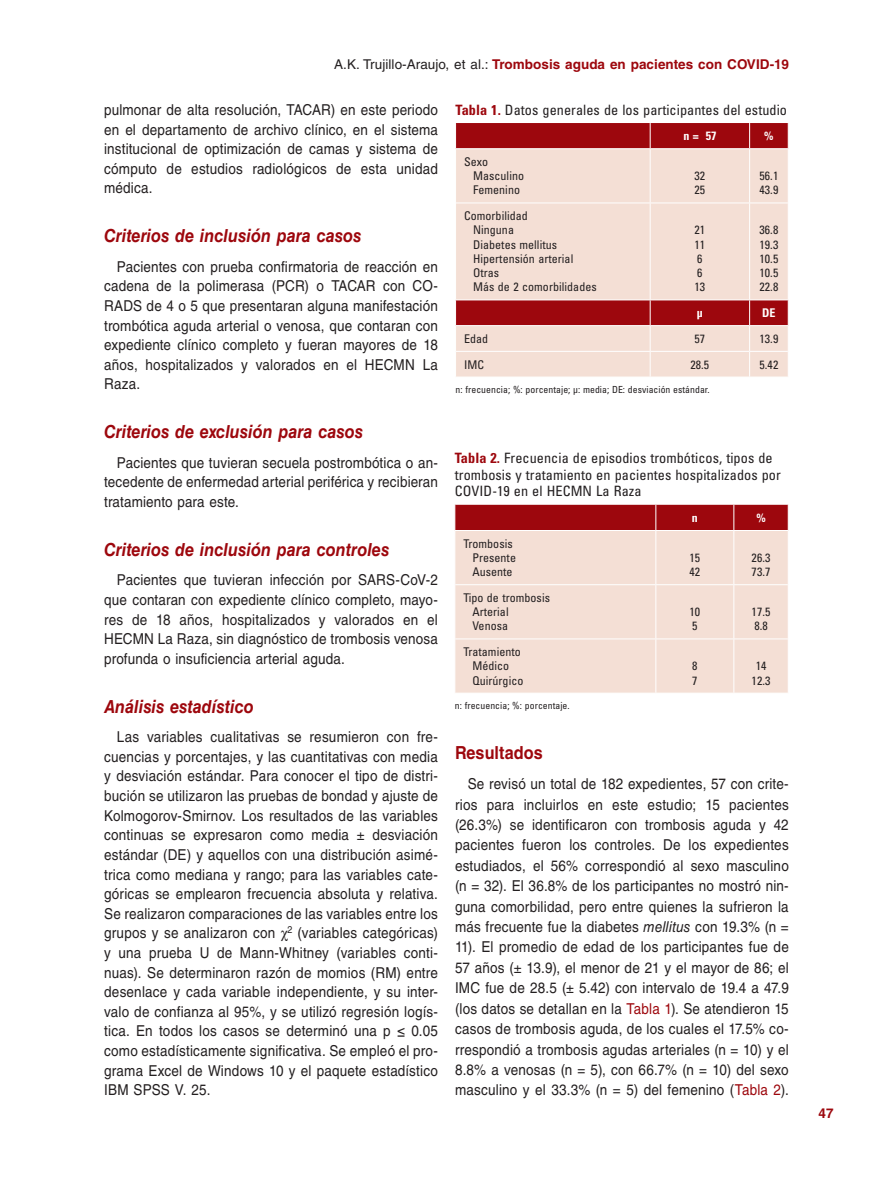
<style>
.page{position:relative;width:893px;height:1191px;background:#fff}
.page>*{position:absolute;margin:0;border:0;box-sizing:border-box;transform-origin:0 0}
.t1{font:italic 700 18px "Helvetica LT Std";letter-spacing:.005em;color:#9d070d;scale:.9 1}
.t2{font:700 18px "Helvetica LT Std";letter-spacing:.005em;color:#9d070d;scale:.9 1}
.TX{font:15px/19.6px "Helvetica LT Std";letter-spacing:.015em;color:#231f20;text-align:justify;scale:.9 1}
.TT{font:condensed 14.25px/16.5px "Univers LT Std";letter-spacing:.005em;color:#231f20}
.FOLIO{font:700 13.5px "Helvetica LT Std";letter-spacing:.005em;color:#9d070d}
.TB{font:condensed 12px "Univers LT Std";letter-spacing:.005em;color:#231f20}
.TCH{font:700 condensed 12px "Univers LT Std";color:#fff}
.TFN{font:condensed 9.75px "Univers LT Std";letter-spacing:.005em;color:#231f20}
.s1{font-weight:400;color:#231f20}
.s2{font-weight:700;color:#9d070d}
.s3{font-style:italic}
.s4{color:#9d070d}
</style>
<div class="page">
<div style="left:456px;top:123px;width:332px;height:25px;background:#9d070d"></div>
<svg style="left:456px;top:149px;width:332px;height:228px;background:#eac7bf"></svg>
<svg style="left:650px;top:123px;width:1px;height:25px"></svg>
<svg style="left:749px;top:123px;width:1px;height:25px"></svg>
<svg style="left:650px;top:300px;width:1px;height:77px"></svg>
<svg style="left:749px;top:300px;width:1px;height:77px"></svg>
<hr style="left:456px;top:351px;width:194px;height:1px;background:#fff">
<hr style="left:650px;top:351px;width:100px;height:1px;background:#fff">
<hr style="left:750px;top:351px;width:38px;height:1px;background:#fff">
<svg style="left:788px;top:123px;width:1px;height:25px"></svg>
<svg style="left:788px;top:300px;width:1px;height:25px"></svg>
<hr style="left:455px;top:325px;width:195px;height:1px;background:#fff">
<hr style="left:650px;top:325px;width:100px;height:1px;background:#fff">
<hr style="left:750px;top:325px;width:39px;height:1px;background:#fff">
<hr style="left:456px;top:203px;width:194px;height:1px;background:#fff">
<hr style="left:455px;top:299px;width:195px;height:1px;background:#fff">
<hr style="left:650px;top:149px;width:1px;height:54px;background:#fff">
<hr style="left:749px;top:149px;width:1px;height:54px;background:#fff">
<hr style="left:750px;top:203px;width:38px;height:1px;background:#fff">
<hr style="left:750px;top:299px;width:39px;height:1px;background:#fff">
<hr style="left:650px;top:203px;width:100px;height:1px;background:#fff">
<hr style="left:650px;top:203px;width:1px;height:96px;background:#fff">
<hr style="left:749px;top:203px;width:1px;height:96px;background:#fff">
<hr style="left:650px;top:299px;width:100px;height:1px;background:#fff">
<div style="left:455px;top:531px;width:333px;height:162px;background:#f4dfd5"></div>
<div style="left:454px;top:505px;width:335px;height:25px;background:#9d070d"></div>
<hr style="left:455px;top:584px;width:201px;height:1px;background:#fff">
<hr style="left:655px;top:531px;width:1px;height:53px;background:#fff">
<hr style="left:655px;top:585px;width:1px;height:53px;background:#fff">
<hr style="left:655px;top:639px;width:1px;height:54px;background:#fff">
<hr style="left:656px;top:584px;width:78px;height:1px;background:#fff">
<hr style="left:733px;top:531px;width:1px;height:53px;background:#fff">
<hr style="left:733px;top:585px;width:1px;height:53px;background:#fff">
<hr style="left:733px;top:639px;width:1px;height:54px;background:#fff">
<hr style="left:734px;top:584px;width:54px;height:1px;background:#fff">
<hr style="left:455px;top:638px;width:201px;height:1px;background:#fff">
<hr style="left:656px;top:638px;width:78px;height:1px;background:#fff">
<hr style="left:734px;top:638px;width:54px;height:1px;background:#fff">
<p class="FOLIO" style="left:334px;top:56px;width:456px"><span class="s1">A.K. Trujillo-Araujo, et al.:</span> Trombosis aguda en pacientes con COVID-19</p>
<p class="TX" style="left:104px;top:100px;width:372px">pulmonar de alta resolución, TACAR) en este periodo en el departamento de archivo clínico, en el sistema institucional de optimización de camas y sistema de cómputo de estudios radiológicos de esta unidad médica.</p>
<h2 class="t1" style="left:104px;top:225px;width:287px">Criterios de inclusión para casos</h2>
<p class="TX" style="left:104px;top:257px;width:372px;text-indent:13px">Pacientes con prueba confirmatoria de reacción en cadena de la polimerasa (PCR) o TACAR con CO-RADS de 4 o 5 que presentaran alguna manifestación trombótica aguda arterial o venosa, que contaran con expediente clínico completo y fueran mayores de 18 años, hospitalizados y valorados en el HECMN La Raza.</p>
<h2 class="t1" style="left:104px;top:421px;width:289px">Criterios de exclusión para casos</h2>
<p class="TX" style="left:104px;top:453px;width:372px;text-indent:13px">Pacientes que tuvieran secuela postrombótica o an&shy;tecedente de enfermedad arterial periférica y recibieran tratamiento para este.</p>
<h2 class="t1" style="left:104px;top:539px;width:318px">Criterios de inclusión para controles</h2>
<p class="TX" style="left:104px;top:570px;width:372px;text-indent:13px">Pacientes que tuvieran infección por SARS-CoV-2 que contaran con expediente clínico completo, mayo&shy;res de 18 años, hospitalizados y valorados en el HECMN La Raza, sin diagnóstico de trombosis venosa profunda o insuficiencia arterial aguda.</p>
<h2 class="t1" style="left:104px;top:695px;width:168px">Análisis estadístico</h2>
<p class="TX" style="left:104px;top:727px;width:372px;text-indent:13px">Las variables cualitativas se resumieron con fre&shy;cuencias y porcentajes, y las cuantitativas con media y desviación estándar. Para conocer el tipo de distri&shy;bución se utilizaron las pruebas de bondad y ajuste de Kolmogorov-Smirnov. Los resultados de las variables continuas se expresaron como media ± desviación estándar (DE) y aquellos con una distribución asimé&shy;trica como mediana y rango; para las variables cate&shy;góricas se emplearon frecuencia absoluta y relativa.<br>Se realizaron comparaciones de las variables entre los grupos y se analizaron con <sup>2</sup> (variables categóricas) y una prueba U de Mann-Whitney (variables conti&shy;nuas). Se determinaron razón de momios (RM) entre desenlace y cada variable independiente, y su inter&shy;valo de confianza al 95%, y se utilizó regresión logís&shy;tica. En todos los casos se determinó una p ≤ 0.05 como estadísticamente significativa. Se empleó el pro&shy;grama Excel de Windows 10 y el paquete estadístico IBM SPSS V. 25.</p>
<p class="TT" style="left:456px;top:101px;width:333px"><span class="s2">Tabla 1.</span> Datos generales de los participantes del estudio</p>
<p class="TCH" style="left:683px;top:129px;width:34px">n = 57</p>
<p class="TCH" style="left:764px;top:129px;width:11px">%</p>
<p class="TB" style="left:464px;top:154px;width:26px">Sexo</p>
<p class="TB" style="left:473px;top:168px;width:53px">Masculino</p>
<p class="TB" style="left:473px;top:183px;width:48px">Femenino</p>
<p class="TB" style="left:694px;top:168px;width:12px">32</p>
<p class="TB" style="left:694px;top:183px;width:12px">25</p>
<p class="TB" style="left:759px;top:168px;width:20px">56.1</p>
<p class="TB" style="left:759px;top:183px;width:20px">43.9</p>
<p class="TB" style="left:464px;top:208px;width:65px">Comorbilidad</p>
<p class="TB" style="left:473px;top:222px;width:42px">Ninguna</p>
<p class="TB" style="left:473px;top:237px;width:86px">Diabetes mellitus</p>
<p class="TB" style="left:473px;top:251px;width:102px">Hipertensión arterial</p>
<p class="TB" style="left:473px;top:265px;width:28px">Otras</p>
<p class="TB" style="left:473px;top:279px;width:125px">Más de 2 comorbilidades</p>
<p class="TB" style="left:694px;top:222px;width:12px">21</p>
<p class="TB" style="left:694px;top:237px;width:12px">11</p>
<p class="TB" style="left:697px;top:251px;width:7px">6</p>
<p class="TB" style="left:697px;top:265px;width:7px">6</p>
<p class="TB" style="left:694px;top:279px;width:12px">13</p>
<p class="TB" style="left:759px;top:222px;width:20px">36.8</p>
<p class="TB" style="left:759px;top:237px;width:20px">19.3</p>
<p class="TB" style="left:759px;top:251px;width:20px">10.5</p>
<p class="TB" style="left:759px;top:265px;width:20px">10.5</p>
<p class="TB" style="left:759px;top:279px;width:20px">22.8</p>
<p class="TCH" style="left:697px;top:305px;width:7px">µ</p>
<p class="TCH" style="left:762px;top:305px;width:15px">DE</p>
<p class="TB" style="left:464px;top:331px;width:26px">Edad</p>
<p class="TB" style="left:694px;top:331px;width:12px">57</p>
<p class="TB" style="left:759px;top:331px;width:20px">13.9</p>
<p class="TB" style="left:464px;top:357px;width:22px">IMC</p>
<p class="TB" style="left:690px;top:357px;width:20px">28.5</p>
<p class="TB" style="left:759px;top:357px;width:20px">5.42</p>
<p class="TFN" style="left:456px;top:383px;width:256px">n: frecuencia; %: porcentaje; µ: media; DE: desviación estándar.</p>
<p class="TT" style="left:455px;top:450px;width:328px"><span class="s2">Tabla 2.</span> Frecuencia de episodios trombóticos, tipos de trombosis y tratamiento en pacientes hospitalizados por<br>COVID-19 en el HECMN La Raza</p>
<p class="TCH" style="left:692px;top:510px;width:7px">n</p>
<p class="TCH" style="left:756px;top:510px;width:11px">%</p>
<p class="TB" style="left:463px;top:536px;width:51px">Trombosis</p>
<p class="TB" style="left:472px;top:550px;width:45px">Presente</p>
<p class="TB" style="left:472px;top:564px;width:42px">Ausente</p>
<p class="TB" style="left:752px;top:550px;width:20px">26.3</p>
<p class="TB" style="left:752px;top:564px;width:20px">73.7</p>
<p class="TB" style="left:689px;top:550px;width:12px">15</p>
<p class="TB" style="left:689px;top:564px;width:12px">42</p>
<p class="TB" style="left:463px;top:590px;width:88px">Tipo de trombosis</p>
<p class="TB" style="left:472px;top:604px;width:38px">Arterial</p>
<p class="TB" style="left:472px;top:618px;width:37px">Venosa</p>
<p class="TB" style="left:463px;top:644px;width:59px">Tratamiento</p>
<p class="TB" style="left:472px;top:658px;width:38px">Médico</p>
<p class="TB" style="left:472px;top:673px;width:53px">Quirúrgico</p>
<p class="TFN" style="left:455px;top:699px;width:116px">n: frecuencia; %: porcentaje.</p>
<p class="TB" style="left:689px;top:604px;width:12px">10</p>
<p class="TB" style="left:692px;top:618px;width:7px">5</p>
<p class="TB" style="left:692px;top:658px;width:7px">8</p>
<p class="TB" style="left:692px;top:673px;width:7px">7</p>
<p class="TB" style="left:752px;top:604px;width:20px">17.5</p>
<p class="TB" style="left:754px;top:618px;width:15px">8.8</p>
<p class="TB" style="left:756px;top:658px;width:12px">14</p>
<p class="TB" style="left:752px;top:673px;width:20px">12.3</p>
<h1 class="t2" style="left:455px;top:741px;width:99px">Resultados</h1>
<p class="TX" style="left:455px;top:773px;width:372px;line-height:20.4px;text-indent:13px">Se revisó un total de 182 expedientes, 57 con crite&shy;rios para incluirlos en este estudio; 15 pacientes (26.3%) se identificaron con trombosis aguda y 42 pacientes fueron los controles. De los expedientes estudiados, el 56% correspondió al sexo masculino (n = 32). El 36.8% de los participantes no mostró nin&shy;guna comorbilidad, pero entre quienes la sufrieron la más frecuente fue la diabetes <span class="s3">mellitus</span> con 19.3% (n = 11). El promedio de edad de los participantes fue de 57 años (± 13.9), el menor de 21 y el mayor de 86; el IMC fue de 28.5 (± 5.42) con intervalo de 19.4 a 47.9 (los datos se detallan en la <span class="s4">Tabla 1</span>). Se atendieron 15 casos de trombosis aguda, de los cuales el 17.5% co&shy;rrespondió a trombosis agudas arteriales (n = 10) y el 8.8% a venosas (n = 5), con 66.7% (n = 10) del sexo masculino y el 33.3% (n = 5) del femenino (<span class="s4">Tabla 2</span>).</p>
<p class="FOLIO" style="left:819px;top:1104px;width:17px">47</p>
</div>
